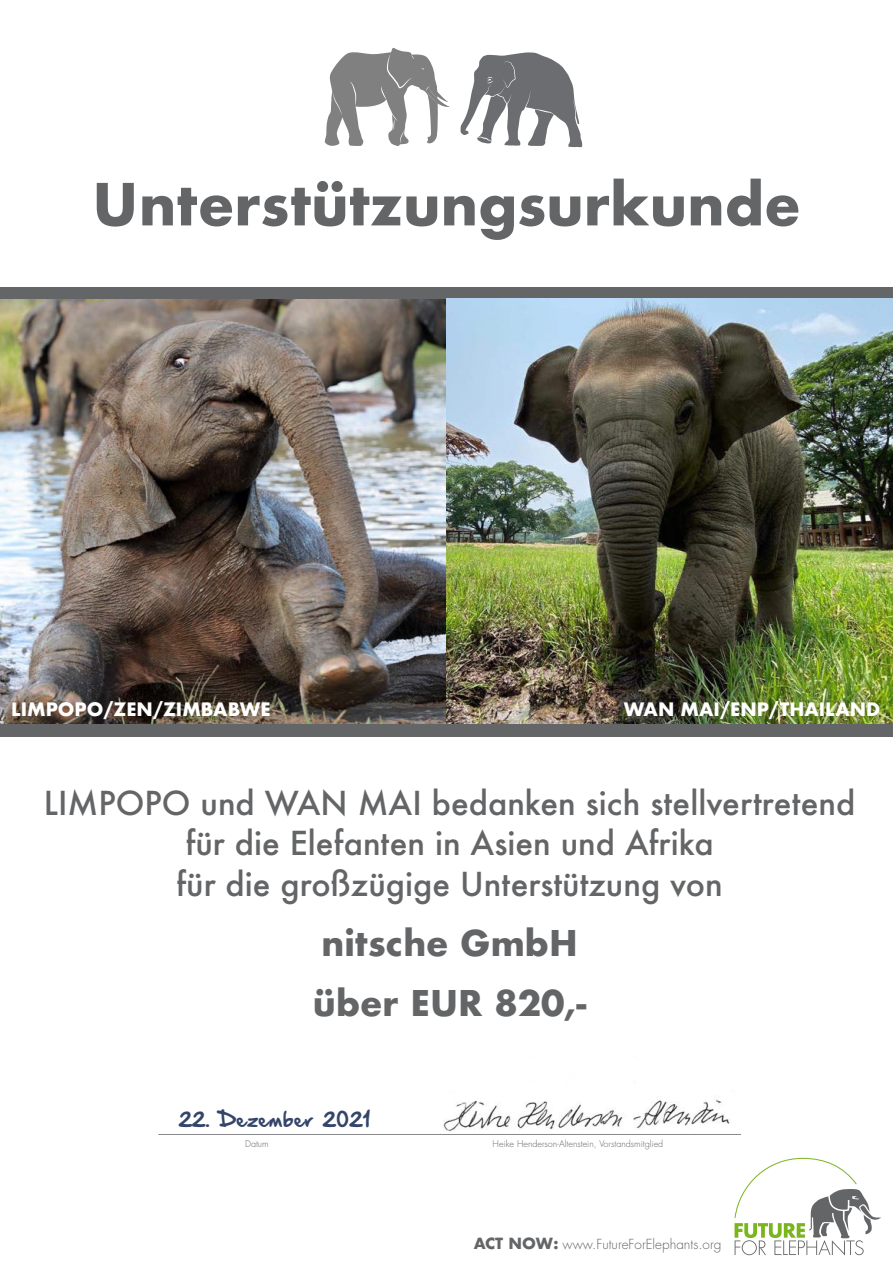
<style>
.page{position:relative;width:893px;height:1263px;background:#fff}
.page>*{position:absolute;margin:0;border:0;box-sizing:border-box;transform-origin:0 0}
.t1{font:700 56.4px "Futura";color:#646567}
.t2{font:700 34.5px "Futura";color:#646567}
.t3{font:500 32.1px/41px "Futura";color:#646567;text-align:center}
.t4{font:700 18px "Futura";color:#fff}
.t5{font:18px "Hand Of Sean Demo";color:#334569}
.t6{font:300 13.5px "Futura LT";color:#646567}
.t7{font:300 9px "Futura LT";color:#646567}
.s1{font-family:"Futura";font-weight:700;font-size:15px}
</style>
<div class="page">
<hr style="left:158px;top:1134px;width:583px;height:1px;background:#8a8a8e">
<img style="left:443px;top:1099px;width:287px;height:33px">
<svg style="left:734px;top:1157px;width:147px;height:99px"></svg>
<div style="left:0;top:287px;width:893px;height:12px;background:#646567"></div>
<img style="left:0;top:299px;width:446px;height:426px">
<img style="left:447px;top:299px;width:446px;height:426px">
<div style="left:0;top:725px;width:893px;height:12px;background:#646567"></div>
<svg style="left:460px;top:52px;width:122px;height:95px"></svg>
<svg style="left:325px;top:48px;width:125px;height:98px"></svg>
<p class="t1" style="left:92px;top:163px;width:710px">Unterstützungsurkunde</p>
<p class="t4" style="left:11px;top:696px;width:261px">LIMPOPO/ZEN/ZIMBABWE</p>
<p class="t4" style="left:624px;top:697px;width:258px">WAN MAI/ENP/THAILAND</p>
<p class="t3" style="left:44px;top:782px;width:813px">LIMPOPO und WAN MAI bedanken sich stellvertretend für die Elefanten in Asien und Afrika</p>
<p class="t3" style="left:177px;top:863px;width:548px">für die großzügige Unterstützung von</p>
<p class="t2" style="left:322px;top:918px;width:258px">nitsche GmbH</p>
<p class="t2" style="left:313px;top:978px;width:275px">über EUR 820,-</p>
<p class="t5" style="left:178px;top:1110px;width:194px">22. Dezember 2021</p>
<p class="t7" style="left:245px;top:1138px;width:25px">Datum</p>
<p class="t7" style="left:493px;top:1138px;width:172px">Heike Henderson-Altenstein, Vorstandsmitglied</p>
<p class="t6" style="left:474px;top:1236px;width:249px"><span class="s1">ACT NOW:</span> www.FutureForElephants.org</p>
</div>
